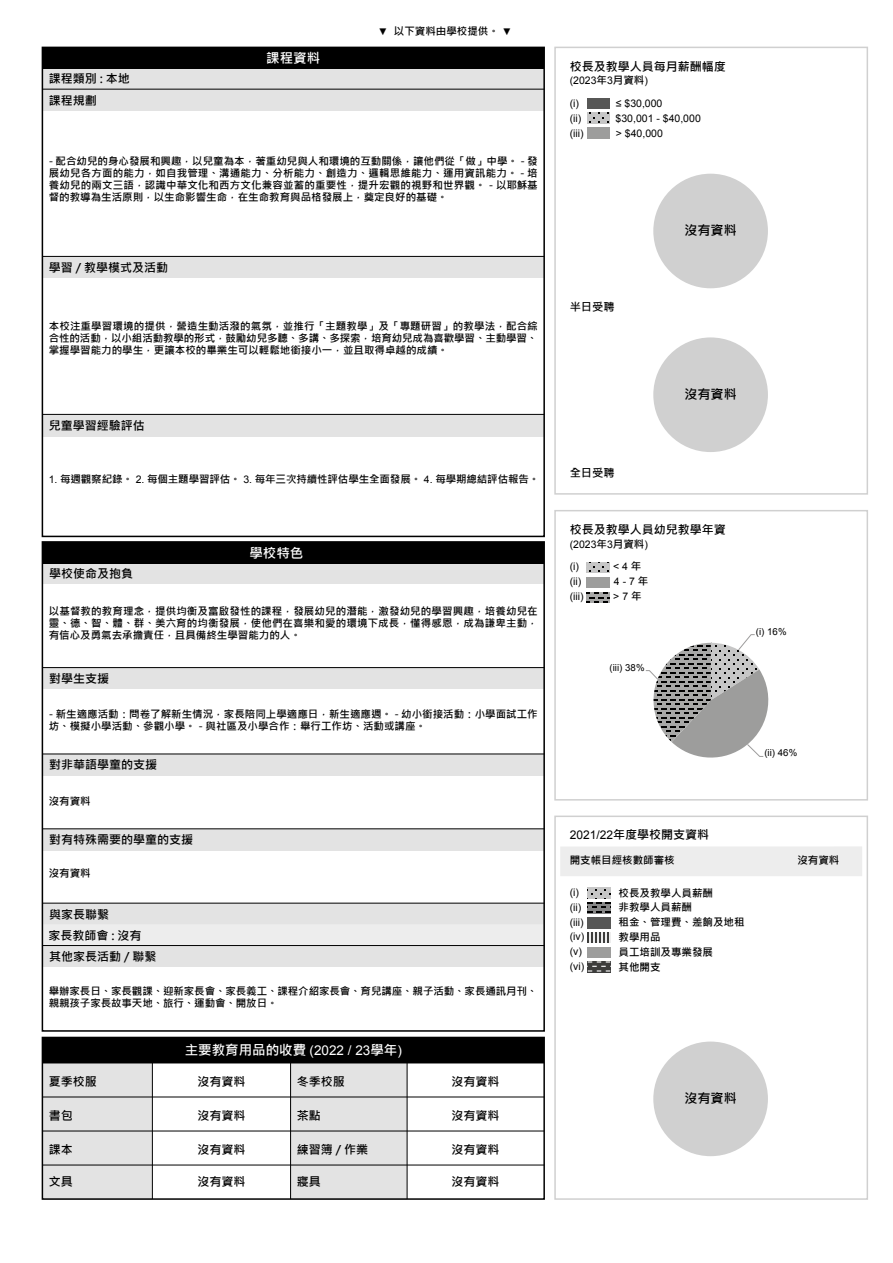
<style>
.page{position:relative;width:893px;height:1263px;background:#fff}
.page>*{position:absolute;margin:0;border:0;box-sizing:border-box;transform-origin:0 0}
.t1{font:700 13.5px "Microsoft Jheng Hei";color:#fff}
.t2{font:700 13.05px "Microsoft Jheng Hei";color:#000}
.t3{font:700 12px/20.9px "Microsoft Jheng Hei";color:#000}
.t4{font:700 11.25px "Microsoft Jheng Hei";color:#000}
.t5{font:700 10.5px/12px "Microsoft Jheng Hei";color:#000;text-align:justify}
.t6{font:10.5px "Arial";color:#000}
.t7{font:9.6px "Arial";color:#000}
.s1{font-family:"Arial";font-weight:400;font-size:9.75px}
.s2{font-family:"Arial";font-weight:400}
.s3{font-family:"Microsoft Jheng Hei";font-weight:700}
</style>
<div class="page">
<div style="left:560px;top:846px;width:302px;height:30px;background:#ededed"></div>
<img style="left:588px;top:917px;width:22px;height:11px">
<svg style="left:588px;top:962px;width:22px;height:10px"></svg>
<svg style="left:588px;top:932px;width:22px;height:11px"></svg>
<svg style="left:588px;top:902px;width:22px;height:11px"></svg>
<svg style="left:588px;top:888px;width:22px;height:10px"></svg>
<div style="left:554px;top:815px;width:314px;height:385px;border:2px solid #d0d0d0"></div>
<div style="left:554px;top:510px;width:314px;height:290px;border:2px solid #d0d0d0"></div>
<svg style="left:587px;top:592px;width:22px;height:11px"></svg>
<svg style="left:587px;top:562px;width:22px;height:11px"></svg>
<div style="left:554px;top:47px;width:314px;height:448px;border:2px solid #d0d0d0"></div>
<img style="left:587px;top:98px;width:23px;height:11px">
<svg style="left:587px;top:113px;width:23px;height:11px"></svg>
<div style="left:653px;top:174px;width:115px;height:114px;background:#d0d0d0;border-radius:50%"></div>
<div style="left:653px;top:337px;width:115px;height:115px;background:#d0d0d0;border-radius:50%"></div>
<div style="left:653px;top:1041px;width:115px;height:115px;background:#d0d0d0;border-radius:50%"></div>
<svg style="left:645px;top:634px;width:124px;height:124px"></svg>
<div style="left:291px;top:1063px;width:116px;height:136px;background:#e3e3e3"></div>
<div style="left:42px;top:1063px;width:110px;height:136px;background:#e3e3e3"></div>
<div style="left:42px;top:1037px;width:503px;height:163px;border:2px solid #000"></div>
<hr style="left:42px;top:1096px;width:502px;height:1px;background:#000">
<hr style="left:42px;top:1165px;width:502px;height:1px;background:#000">
<hr style="left:42px;top:1130px;width:502px;height:1px;background:#000">
<div style="left:42px;top:1037px;width:502px;height:26px;background:#000"></div>
<hr style="left:152px;top:1063px;width:1px;height:136px;background:#000">
<hr style="left:290px;top:1063px;width:1px;height:136px;background:#000">
<hr style="left:407px;top:1063px;width:1px;height:136px;background:#000">
<div style="left:43px;top:668px;width:501px;height:21px;background:#e3e3e3"></div>
<hr style="left:43px;top:667px;width:501px;height:1px;background:#000">
<div style="left:43px;top:903px;width:501px;height:22px;background:#e3e3e3"></div>
<div style="left:42px;top:924px;width:502px;height:21px;background:#ededed"></div>
<hr style="left:43px;top:903px;width:501px;height:1px;background:#000">
<div style="left:43px;top:562px;width:501px;height:22px;background:#e3e3e3"></div>
<div style="left:43px;top:542px;width:501px;height:21px;background:#000"></div>
<div style="left:43px;top:946px;width:501px;height:21px;background:#e3e3e3"></div>
<hr style="left:43px;top:945px;width:501px;height:1px;background:#000">
<div style="left:43px;top:754px;width:501px;height:21px;background:#e3e3e3"></div>
<hr style="left:43px;top:754px;width:501px;height:1px;background:#000">
<div style="left:43px;top:829px;width:501px;height:21px;background:#e3e3e3"></div>
<hr style="left:43px;top:828px;width:501px;height:1px;background:#000">
<div style="left:42px;top:541px;width:503px;height:491px;border:2px solid #000"></div>
<div style="left:42px;top:257px;width:502px;height:21px;background:#e3e3e3"></div>
<hr style="left:42px;top:256px;width:502px;height:1px;background:#000">
<div style="left:42px;top:415px;width:502px;height:21px;background:#e3e3e3"></div>
<hr style="left:42px;top:414px;width:502px;height:1px;background:#000">
<div style="left:42px;top:89px;width:502px;height:21px;background:#e3e3e3"></div>
<div style="left:42px;top:68px;width:502px;height:21px;background:#e3e3e3"></div>
<hr style="left:42px;top:89px;width:502px;height:1px;background:#000">
<div style="left:42px;top:47px;width:502px;height:22px;background:#000"></div>
<div style="left:42px;top:47px;width:503px;height:490px;border:2px solid #000"></div>
<p class="t3" style="left:49px;top:68px;width:83px">課程類別 : 本地</p>
<p class="t3" style="left:49px;top:90px;width:49px">課程規劃</p>
<p class="t1" style="left:266px;top:50px;width:55px">課程資料</p>
<p class="t5" style="left:378px;top:25px;width:135px"><span class="s1">▼</span> 以下資料由學校提供。 <span class="s1">▼</span></p>
<p class="t5" style="left:49px;top:155px;width:490px">- 配合幼兒的身心發展和興趣，以兒童為本，著重幼兒與人和環境的互動關係，讓他們從「做」中學。 - 發展幼兒各方面的能力，如自我管理、溝通能力、分析能力、創造力、邏輯思維能力、運用資訊能力。 - 培養幼兒的兩文三語，認識中華文化和西方文化兼容並蓄的重要性，提升宏觀的視野和世界觀。 - 以耶穌基督的教導為生活原則，以生命影響生命，在生命教育與品格發展上，奠定良好的基礎。</p>
<p class="t3" style="left:49px;top:257px;width:121px">學習 / 教學模式及活動</p>
<p class="t5" style="left:49px;top:320px;width:490px">本校注重學習環境的提供，營造生動活潑的氣氛，並推行「主題教學」及「專題研習」的教學法，配合綜合性的活動，以小組活動教學的形式，鼓勵幼兒多聽、多講、多探索，培育幼兒成為喜歡學習、主動學習、掌握學習能力的學生，更讓本校的畢業生可以輕鬆地銜接小一，並且取得卓越的成績。</p>
<p class="t3" style="left:49px;top:415px;width:97px">兒童學習經驗評估</p>
<p class="t5" style="left:49px;top:474px;width:492px"><span class="s2">1.</span> 每週觀察紀錄。 <span class="s2">2.</span> 每個主題學習評估。 <span class="s2">3.</span> 每年三次持續性評估學生全面發展。 <span class="s2">4.</span> 每學期總結評估報告。</p>
<p class="t3" style="left:49px;top:563px;width:85px">學校使命及抱負</p>
<p class="t1" style="left:249px;top:545px;width:55px">學校特色</p>
<p class="t5" style="left:49px;top:605px;width:490px">以基督教的教育理念，提供均衡及富啟發性的課程，發展幼兒的潛能，激發幼兒的學習興趣，培養幼兒在靈、德、智、體、群、美六育的均衡發展，使他們在喜樂和愛的環境下成長，懂得感恩，成為謙卑主動，有信心及勇氣去承擔責任，且具備終生學習能力的人。</p>
<p class="t3" style="left:49px;top:668px;width:61px">對學生支援</p>
<p class="t5" style="left:49px;top:709px;width:490px">- 新生適應活動：問卷了解新生情況，家長陪同上學適應日，新生適應週。 - 幼小銜接活動：小學面試工作坊、模擬小學活動、參觀小學。 - 與社區及小學合作：舉行工作坊、活動或講座。</p>
<p class="t3" style="left:49px;top:755px;width:109px">對非華語學童的支援</p>
<p class="t5" style="left:49px;top:795px;width:43px">沒有資料</p>
<p class="t3" style="left:49px;top:829px;width:145px">對有特殊需要的學童的支援</p>
<p class="t5" style="left:49px;top:867px;width:43px">沒有資料</p>
<p class="t3" style="left:49px;top:904px;width:95px">與家長聯繫<br>家長教師會 : 沒有</p>
<p class="t3" style="left:49px;top:946px;width:109px">其他家長活動 / 聯繫</p>
<p class="t5" style="left:49px;top:985px;width:490px">舉辦家長日、家長觀課、迎新家長會、家長義工、課程介紹家長會、育兒講座、親子活動、家長通訊月刊、親親孩子家長故事天地、旅行、運動會、開放日。</p>
<p class="t1" style="left:185px;top:1041px;width:219px">主要教育用品的收費 <span class="s2">(2022 / 23</span>學年<span class="s2">)</span></p>
<p class="t3" style="left:197px;top:1071px;width:49px">沒有資料</p>
<p class="t3" style="left:452px;top:1071px;width:49px">沒有資料</p>
<p class="t3" style="left:49px;top:1071px;width:49px">夏季校服</p>
<p class="t3" style="left:297px;top:1071px;width:49px">冬季校服</p>
<p class="t3" style="left:49px;top:1105px;width:25px">書包</p>
<p class="t3" style="left:297px;top:1105px;width:25px">茶點</p>
<p class="t3" style="left:49px;top:1139px;width:25px">課本</p>
<p class="t3" style="left:297px;top:1139px;width:73px">練習簿 / 作業</p>
<p class="t3" style="left:49px;top:1171px;width:25px">文具</p>
<p class="t3" style="left:297px;top:1171px;width:25px">寢具</p>
<p class="t3" style="left:197px;top:1105px;width:49px">沒有資料</p>
<p class="t3" style="left:452px;top:1105px;width:49px">沒有資料</p>
<p class="t3" style="left:197px;top:1139px;width:49px">沒有資料</p>
<p class="t3" style="left:452px;top:1139px;width:49px">沒有資料</p>
<p class="t3" style="left:452px;top:1171px;width:49px">沒有資料</p>
<p class="t3" style="left:197px;top:1171px;width:49px">沒有資料</p>
<p class="t3" style="left:570px;top:56px;width:157px">校長及教學人員每月薪酬幅度</p>
<p class="t6" style="left:570px;top:74px;width:80px">(2023<span class="s3">年</span>3<span class="s3">月資料</span>)</p>
<p class="t6" style="left:570px;top:97px;width:11px">(i)</p>
<p class="t6" style="left:616px;top:97px;width:48px">≤ $30,000</p>
<p class="t6" style="left:570px;top:127px;width:15px">(iii)</p>
<p class="t6" style="left:616px;top:127px;width:48px">&gt; $40,000</p>
<p class="t6" style="left:570px;top:112px;width:13px">(ii)</p>
<p class="t6" style="left:616px;top:112px;width:87px">$30,001 - $40,000</p>
<p class="t4" style="left:570px;top:300px;width:46px">半日受聘</p>
<p class="t2" style="left:684px;top:222px;width:54px">沒有資料</p>
<p class="t2" style="left:684px;top:386px;width:54px">沒有資料</p>
<p class="t4" style="left:570px;top:465px;width:46px">全日受聘</p>
<p class="t3" style="left:570px;top:519px;width:157px">校長及教學人員幼兒教學年資</p>
<p class="t6" style="left:570px;top:537px;width:80px">(2023<span class="s3">年</span>3<span class="s3">月資料</span>)</p>
<p class="t6" style="left:570px;top:575px;width:13px">(ii)</p>
<p class="t6" style="left:614px;top:575px;width:36px">4 - 7 <span class="s3">年</span></p>
<p class="t6" style="left:570px;top:590px;width:15px">(iii)</p>
<p class="t6" style="left:613px;top:590px;width:30px">&gt; 7 <span class="s3">年</span></p>
<p class="t6" style="left:570px;top:560px;width:11px">(i)</p>
<p class="t6" style="left:613px;top:560px;width:30px">&lt; 4 <span class="s3">年</span></p>
<p class="t7" style="left:610px;top:661px;width:36px">(iii) 38%</p>
<p class="t7" style="left:756px;top:625px;width:32px">(i) 16%</p>
<p class="t7" style="left:764px;top:747px;width:34px">(ii) 46%</p>
<p class="t3" style="left:570px;top:824px;width:141px"><span class="s2">2021/22</span>年度學校開支資料</p>
<p class="t5" style="left:570px;top:854px;width:106px">開支帳目經核數師審核</p>
<p class="t6" style="left:570px;top:885px;width:11px">(i)</p>
<p class="t5" style="left:618px;top:887px;width:96px">校長及教學人員薪酬</p>
<p class="t6" style="left:570px;top:900px;width:13px">(ii)</p>
<p class="t5" style="left:618px;top:902px;width:75px">非教學人員薪酬</p>
<p class="t6" style="left:570px;top:915px;width:15px">(iii)</p>
<p class="t5" style="left:618px;top:916px;width:127px">租金、管理費、差餉及地租</p>
<p class="t6" style="left:570px;top:944px;width:14px">(v)</p>
<p class="t5" style="left:618px;top:946px;width:96px">員工培訓及專業發展</p>
<p class="t6" style="left:570px;top:959px;width:16px">(vi)</p>
<p class="t5" style="left:618px;top:961px;width:43px">其他開支</p>
<p class="t6" style="left:570px;top:930px;width:16px">(iv)</p>
<p class="t5" style="left:618px;top:931px;width:43px">教學用品</p>
<p class="t5" style="left:797px;top:854px;width:43px">沒有資料</p>
<p class="t2" style="left:684px;top:1090px;width:54px">沒有資料</p>
</div>
